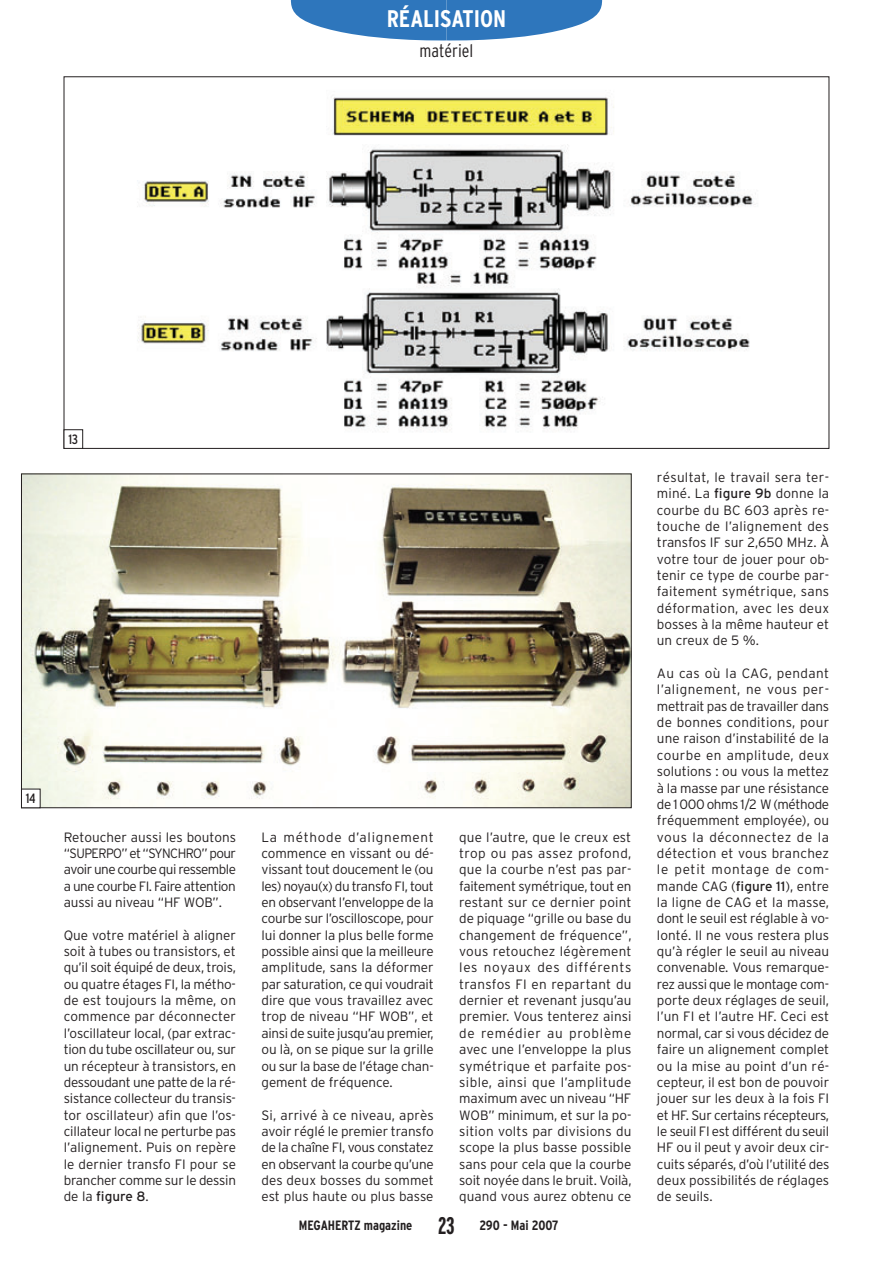
<style>
.page{position:relative;width:893px;height:1263px;background:#fff}
.page>*{position:absolute;margin:0;border:0;box-sizing:border-box;transform-origin:0 0}
.t1{font:700 condensed 24px "Interstate";color:#fff}
.t2{font:700 extra-condensed 24px "Interstate";color:#231f20}
.t3{font:300 condensed 18px "Interstate";color:#231f20}
.t4{font:300 13.5px/16.4px "Interstate";letter-spacing:-.005em;color:#231f20;text-align:justify}
.t5{font:700 condensed 13.5px "Interstate";color:#231f20}
.t6{font:condensed 13.5px "Interstate";color:#231f20}
.s1{font-weight:400}
</style>
<div class="page">
<svg style="left:291px;top:0;width:311px;height:41px"></svg>
<img style="left:137px;top:97px;width:619px;height:334px">
<img style="left:23px;top:476px;width:606px;height:330px">
<div style="left:64px;top:429px;width:19px;height:20px;border:1px solid #231f20"></div>
<div style="left:21px;top:789px;width:19px;height:19px;background:#fff"></div>
<div style="left:21px;top:789px;width:19px;height:19px;border:1px solid #231f20"></div>
<h1 class="t1" style="left:387px;top:5px;width:121px">réalisation</h1>
<h2 class="t3" style="left:420px;top:41px;width:55px">matériel</h2>
<p class="t6" style="left:26px;top:791px;width:11px">14</p>
<p class="t6" style="left:68px;top:432px;width:11px">13</p>
<p class="t4" style="left:64px;top:828px;width:174px">Retoucher aussi les boutons “SUPERPO” et “SYNCHRO” pour avoir une courbe qui ressemble a une courbe FI. Faire attention aussi au niveau “HF WOB”.</p>
<p class="t4" style="left:64px;top:927px;width:174px">Que votre matériel à aligner soit à tubes ou transistors, et qu’il soit équipé de deux, trois, ou quatre étages FI, la métho&shy;de est toujours la même, on commence par déconnecter l’oscillateur local, (par extrac&shy;tion du tube oscillateur ou, sur un récepteur à transistors, en dessoudant une patte de la ré&shy;sistance collecteur du transis&shy;tor oscillateur) afin que l’os&shy;cillateur local ne perturbe pas l’alignement. Puis on repère le dernier transfo FI pour se brancher comme sur le dessin de la <span class="s1">figure 8</span>.</p>
<p class="t4" style="left:261px;top:828px;width:174px">La méthode d’alignement commence en vissant ou dé&shy;vissant tout doucement le (ou les) noyau(x) du transfo FI, tout en observant l’enveloppe de la courbe sur l’oscilloscope, pour lui donner la plus belle forme possible ainsi que la meilleure amplitude, sans la déformer par saturation, ce qui voudrait dire que vous travaillez avec trop de niveau “HF WOB”, et ainsi de suite jusqu’au premier, ou là, on se pique sur la grille ou sur la base de l’étage chan&shy;gement de fréquence.</p>
<p class="t4" style="left:261px;top:1106px;width:174px">Si, arrivé à ce niveau, après avoir réglé le premier transfo de la chaîne FI, vous constatez en observant la courbe qu’une des deux bosses du sommet est plus haute ou plus basse</p>
<p class="t4" style="left:459px;top:828px;width:174px">que l’autre, que le creux est trop ou pas assez profond, que la courbe n’est pas par&shy;faitement symétrique, tout en restant sur ce dernier point de piquage “grille ou base du changement de fréquence”, vous retouchez légèrement les noyaux des différents transfos FI en repartant du dernier et revenant jusqu’au premier. Vous tenterez ainsi de remédier au problème avec une l’enveloppe la plus symétrique et parfaite pos&shy;sible, ainsi que l’amplitude maximum avec un niveau “HF WOB” minimum, et sur la po&shy;sition volts par divisions du scope la plus basse possible sans pour cela que la courbe soit noyée dans le bruit. Voilà, quand vous aurez obtenu ce</p>
<h1 class="t2" style="left:438px;top:1213px;width:18px">23</h1>
<p class="t5" style="left:299px;top:1218px;width:115px">MEGAHERTZ magazine</p>
<p class="t5" style="left:479px;top:1218px;width:81px">290 - Mai 2007</p>
<p class="t4" style="left:657px;top:469px;width:174px">résultat, le travail sera ter&shy;miné. La <span class="s1">figure 9b</span> donne la courbe du BC 603 après re&shy;touche de l’alignement des transfos IF sur 2,650 MHz. À votre tour de jouer pour ob&shy;tenir ce type de courbe par&shy;faitement symétrique, sans déformation, avec les deux bosses à la même hauteur et un creux de 5 %.</p>
<p class="t4" style="left:657px;top:665px;width:174px">Au cas où la CAG, pendant l’alignement, ne vous per&shy;mettrait pas de travailler dans de bonnes conditions, pour une raison d’instabilité de la courbe en amplitude, deux solutions : ou vous la mettez à la masse par une résistance de 1 000 ohms 1/2 W (méthode fréquemment employée), ou vous la déconnectez de la détection et vous branchez le petit montage de com&shy;mande CAG (<span class="s1">figure 11</span>), entre la ligne de CAG et la masse, dont le seuil est réglable à vo&shy;lonté. Il ne vous restera plus qu’à régler le seuil au niveau convenable. Vous remarque&shy;rez aussi que le montage com&shy;porte deux réglages de seuil, l’un FI et l’autre HF. Ceci est normal, car si vous décidez de faire un alignement complet ou la mise au point d’un ré&shy;cepteur, il est bon de pouvoir jouer sur les deux à la fois FI et HF. Sur certains récepteurs, le seuil FI est différent du seuil HF ou il peut y avoir deux cir&shy;cuits séparés, d’où l’utilité des deux possibilités de réglages de seuils.</p>
</div>
